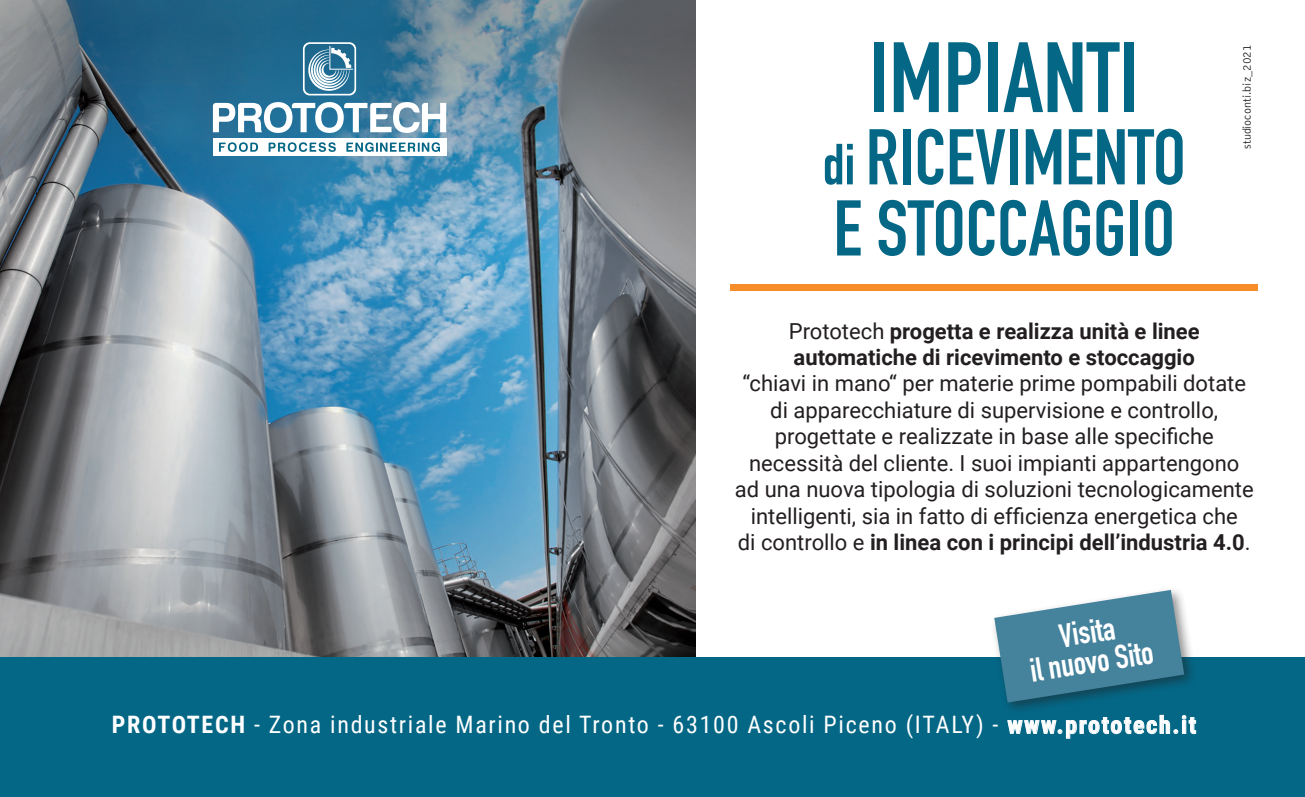
<style>
.page{position:relative;width:1305px;height:797px;background:#fff}
.page>*{position:absolute;margin:0;border:0;box-sizing:border-box;transform-origin:0 0}
.t1{font:700 98px "DIN Condensed";color:#046786}
.t2{font:700 77.4px/71px "DIN Condensed";color:#046786}
.t3{font:700 33px/29.8px "DIN Condensed";color:#fff;text-align:center}
.t4{font:24px "Roboto Condensed";letter-spacing:.07em;color:#fff}
.t5{font:22px/26.4px "Roboto";color:#231f20;text-align:center}
.t6{font:700 22px/26.4px "Roboto";color:#231f20}
.t7{font:300 12px "Bell Gothic";color:#231f20}
.s1{font-size:56.8px}
.s2{font-weight:400}
.s3{font-weight:700}
</style>
<div class="page">
<img style="left:0;top:0;width:695px;height:656px">
<svg style="left:213px;top:102px;width:233px;height:31px"></svg>
<div style="left:213px;top:138px;width:233px;height:18px;background:#fff"></div>
<svg style="left:219px;top:142px;width:39px;height:10px"></svg>
<svg style="left:269px;top:142px;width:67px;height:10px"></svg>
<svg style="left:346px;top:142px;width:94px;height:10px"></svg>
<svg style="left:303px;top:42px;width:53px;height:53px"></svg>
<div style="left:0;top:656px;width:1305px;height:140px;background:#046786"></div>
<div style="left:990px;top:585px;width:207px;height:130px;background:#231f20;opacity:.5"></div>
<svg style="left:994px;top:589px;width:190px;height:113px"></svg>
<div style="left:730px;top:284px;width:528px;height:6px;background:#f68d29"></div>
<h1 class="t1" style="left:869px;top:12px;width:272px">IMPIANTI</h1>
<h2 class="t2" style="left:822px;top:121px;width:365px"><span class="s1">di</span> RICEVIMENTO<br>E STOCCAGGIO</h2>
<p class="t7" style="left:1240px;top:149px;width:106px;rotate:-90deg">studioconti.biz_2021</p>
<p class="t6" style="left:789px;top:316px;width:412px"><span class="s2">Prototech</span> progetta e realizza unità e linee automatiche di ricevimento e stoccaggio</p>
<p class="t5" style="left:735px;top:369px;width:520px">“chiavi in mano“ per materie prime pompabili dotate di apparecchiature di supervisione e controllo, progettate e realizzate in base alle specifiche necessità del cliente. I suoi impianti appartengono ad una nuova tipologia di soluzioni tecnologicamente intelligenti, sia in fatto di efficienza energetica che<br>di controllo e <span class="s3">in linea con i principi dell’industria 4.0</span>.</p>
<h3 class="t3" style="left:1023px;top:626px;width:126px;rotate:-9deg">Visita<br>il nuovo Sito</h3>
<p class="t4" style="left:112px;top:707px;width:1086px"><span class="s3">PROTOTECH</span> - Zona industriale Marino del Tronto - 63100 Ascoli Piceno (ITALY) - <span class="s3">www.prototech.it</span></p>
</div>
